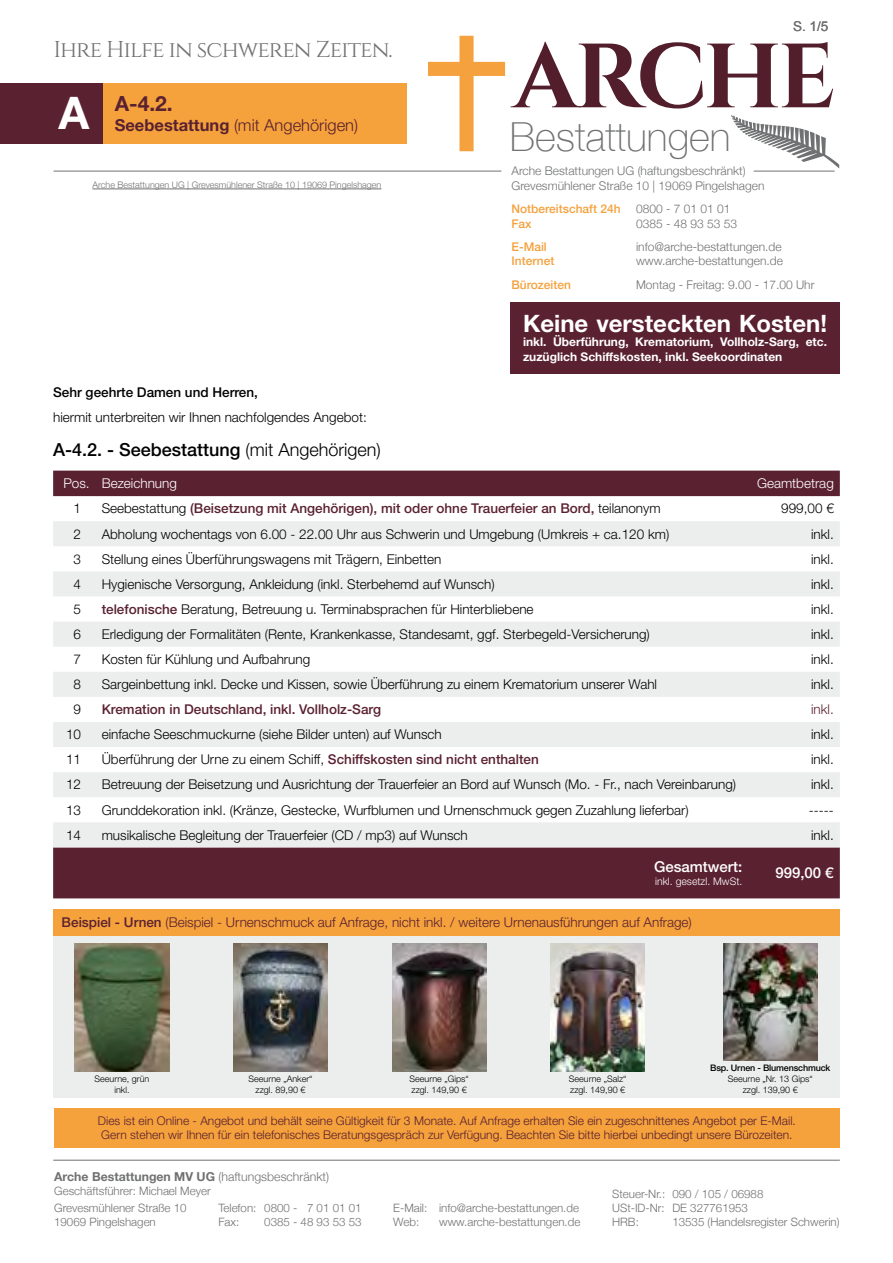
<style>
.page{position:relative;width:893px;height:1263px;background:#fff}
.page>*{position:absolute;margin:0;border:0;box-sizing:border-box;transform-origin:0 0}
.t1{font:700 91.05px "Cinzel";letter-spacing:-.04em;color:#521e2b}
.t2{font:700 45px "Helvetica Neue LT Std";color:#fff}
.t3{font:100 40.05px "Helvetica Neue";color:#707172}
.t4{font:700 24px "Helvetica Neue LT Std";color:#fff}
.t5{font:22.95px "Cinzel";letter-spacing:-.04em;color:#707172}
.t6{font:700 21px "Helvetica Neue LT Std";color:#5a2131}
.t7{font:500 18px "Helvetica Neue LT Std";color:#000}
.t8{font:300 16.5px "Helvetica Neue LT Std";color:#5a2131}
.t9{font:500 15px "Helvetica Neue LT Std";color:#fff}
.t10{font:300 13.5px "Helvetica Neue LT Std";color:#000}
.t11{font:500 13.5px "Helvetica Neue LT Std";color:#5a2131}
.t12{font:300 13.5px "Helvetica Neue LT Std";color:#5a2131}
.t13{font:500 13.5px "Helvetica Neue LT Std";color:#000}
.t14{font:300 13.5px "Helvetica Neue LT Std";color:#fff}
.t15{font:13.5px "Arial";color:#707073}
.t16{font:700 12.3px "Helvetica Neue";color:#707172}
.t17{font:300 12px/14.4px "Helvetica Neue LT Std";color:#5a2131}
.t18{font:300 12px/14.4px "Helvetica Neue";color:#707172}
.t19{font:700 12px/14.4px "Helvetica Neue LT Std";color:#fff}
.t20{font:500 12px "Helvetica Neue";color:#f5a13d}
.t21{font:300 11.55px/13.8px "Helvetica Neue";color:#707172}
.t22{font:300 10.5px "Helvetica Neue LT Std";color:#fff}
.t23{font:300 9px/10.8px "Helvetica Neue LT Std";color:#000;text-align:center}
.t24{font:300 9px "Helvetica Neue";color:#707172}
.t25{font:500 9px "Helvetica Neue LT Std";letter-spacing:-.02em;color:#000}
.s1{font-weight:700}
.s2{font-weight:300}
.s3{font-weight:300;color:#000}
.s4{font-weight:500;color:#5a2131}
.s5{font-weight:500}
</style>
<div class="page">
<svg style="left:428px;top:36px;width:77px;height:115px"></svg>
<svg style="left:731px;top:115px;width:108px;height:53px"></svg>
<hr style="left:54px;top:171px;width:447px;height:1px;background:#707172">
<hr style="left:754px;top:171px;width:81px;height:1px;background:#707172">
<hr style="left:92px;top:189px;width:289px;height:1px;background:#707172">
<svg style="left:53px;top:471px;width:787px;height:427px;fill:#5a2131"></svg>
<svg style="left:53px;top:521px;width:787px;height:326px;fill:#eceded"></svg>
<div style="left:53px;top:936px;width:787px;height:161px;background:#eceded"></div>
<img style="left:75px;top:943px;width:94px;height:129px">
<img style="left:551px;top:943px;width:94px;height:129px">
<img style="left:233px;top:943px;width:95px;height:129px">
<img style="left:723px;top:943px;width:94px;height:117px">
<img style="left:392px;top:943px;width:94px;height:129px">
<div style="left:53px;top:909px;width:787px;height:27px;background:#f5a13c"></div>
<hr style="left:53px;top:1160px;width:787px;height:1px;background:#707172">
<div style="left:102px;top:83px;width:304px;height:61px;background:#f5a13c"></div>
<div style="left:54px;top:1108px;width:786px;height:40px;background:#f5a13c"></div>
<div style="left:0;top:83px;width:102px;height:61px;background:#5a2131"></div>
<div style="left:510px;top:302px;width:330px;height:71px;background:#5a2131"></div>
<p class="t15" style="left:793px;top:18px;width:37px">S. 1/5</p>
<h3 class="t5" style="left:54px;top:36px;width:340px">Ihre Hilfe in schweren Zeiten.</h3>
<h1 class="t1" style="left:513px;top:21px;width:324px">ARCHE</h1>
<h3 class="t3" style="left:510px;top:106px;width:222px">Bestattungen</h3>
<p class="t18" style="left:511px;top:163px;width:254px">Arche Bestattungen UG (haftungsbeschränkt)<br>Grevesmühlener Straße 10 | 19069 Pingelshagen</p>
<p class="t20" style="left:511px;top:199px;width:111px">Notbereitschaft 24h</p>
<p class="t18" style="left:636px;top:201px;width:96px">0800 - 7 01 01 01</p>
<p class="t20" style="left:511px;top:214px;width:22px">Fax</p>
<p class="t18" style="left:636px;top:215px;width:103px">0385 - 48 93 53 53</p>
<p class="t20" style="left:511px;top:237px;width:37px">E-Mail</p>
<p class="t18" style="left:636px;top:239px;width:147px">info@arche-bestattungen.de</p>
<p class="t20" style="left:511px;top:251px;width:44px">Internet</p>
<p class="t18" style="left:636px;top:253px;width:148px">www.arche-bestattungen.de</p>
<p class="t20" style="left:511px;top:275px;width:61px">Bürozeiten</p>
<p class="t18" style="left:636px;top:276px;width:180px">Montag - Freitag: 9.00 - 17.00 Uhr</p>
<h3 class="t6" style="left:115px;top:90px;width:59px">A-4.2.</h3>
<p class="t8" style="left:115px;top:115px;width:245px"><span class="s1">Seebestattung</span> (mit Angehörigen)</p>
<h2 class="t2" style="left:58px;top:86px;width:32px">A</h2>
<p class="t24" style="left:92px;top:178px;width:290px">Arche Bestattungen UG | Grevesmühlener Straße 10 | 19069 Pingelshagen</p>
<h3 class="t4" style="left:523px;top:308px;width:306px">Keine versteckten Kosten!</h3>
<p class="t19" style="left:523px;top:334px;width:306px">inkl. Überführung, Krematorium, Vollholz-Sarg, etc. zuzüglich Schiffskosten, inkl. Seekoordinaten</p>
<p class="t13" style="left:53px;top:384px;width:206px">Sehr geehrte Damen und Herren,</p>
<p class="t10" style="left:53px;top:409px;width:315px">hiermit unterbreiten wir Ihnen nachfolgendes Angebot:</p>
<h3 class="t7" style="left:53px;top:439px;width:329px">A-4.2. - Seebestattung <span class="s2">(mit Angehörigen)</span></h3>
<p class="t14" style="left:63px;top:475px;width:115px">Pos. Bezeichnung</p>
<p class="t14" style="left:757px;top:475px;width:78px">Geamtbetrag</p>
<p class="t10" style="left:74px;top:500px;width:9px">1</p>
<p class="t11" style="left:102px;top:501px;width:560px"><span class="s3">Seebestattung</span> (Beisetzung mit Angehörigen), mit oder ohne Trauerfeier an Bord, <span class="s3">teilanonym</span></p>
<p class="t10" style="left:781px;top:500px;width:54px">999,00 €</p>
<p class="t10" style="left:74px;top:525px;width:9px">2</p>
<p class="t10" style="left:102px;top:525px;width:569px">Abholung wochentags von 6.00 - 22.00 Uhr aus Schwerin und Umgebung (Umkreis + ca.120 km)</p>
<p class="t10" style="left:811px;top:525px;width:24px">inkl.</p>
<p class="t10" style="left:74px;top:551px;width:9px">3</p>
<p class="t10" style="left:102px;top:551px;width:341px">Stellung eines Überführungswagens mit Trägern, Einbetten</p>
<p class="t10" style="left:811px;top:551px;width:24px">inkl.</p>
<p class="t10" style="left:74px;top:576px;width:9px">4</p>
<p class="t10" style="left:102px;top:576px;width:395px">Hygienische Versorgung, Ankleidung (inkl. Sterbehemd auf Wunsch)</p>
<p class="t10" style="left:811px;top:576px;width:24px">inkl.</p>
<p class="t10" style="left:74px;top:601px;width:9px">5</p>
<p class="t10" style="left:102px;top:601px;width:433px"><span class="s4">telefonische</span> Beratung, Betreuung u. Terminabsprachen für Hinterbliebene</p>
<p class="t10" style="left:811px;top:601px;width:24px">inkl.</p>
<p class="t10" style="left:74px;top:626px;width:9px">6</p>
<p class="t10" style="left:102px;top:626px;width:550px">Erledigung der Formalitäten (Rente, Krankenkasse, Standesamt, ggf. Sterbegeld-Versicherung)</p>
<p class="t10" style="left:811px;top:626px;width:24px">inkl.</p>
<p class="t10" style="left:74px;top:651px;width:9px">7</p>
<p class="t10" style="left:102px;top:651px;width:210px">Kosten für Kühlung und Aufbahrung</p>
<p class="t10" style="left:811px;top:651px;width:24px">inkl.</p>
<p class="t10" style="left:74px;top:676px;width:9px">8</p>
<p class="t10" style="left:102px;top:676px;width:557px">Sargeinbettung inkl. Decke und Kissen, sowie Überführung zu einem Krematorium unserer Wahl</p>
<p class="t10" style="left:811px;top:676px;width:24px">inkl.</p>
<p class="t10" style="left:74px;top:701px;width:9px">9</p>
<p class="t11" style="left:102px;top:701px;width:281px">Kremation in Deutschland, inkl. Vollholz-Sarg</p>
<p class="t12" style="left:811px;top:701px;width:24px">inkl.</p>
<p class="t10" style="left:66px;top:726px;width:17px">10</p>
<p class="t10" style="left:102px;top:726px;width:342px">einfache Seeschmuckurne (siehe Bilder unten) auf Wunsch</p>
<p class="t10" style="left:811px;top:726px;width:24px">inkl.</p>
<p class="t10" style="left:66px;top:751px;width:17px">11</p>
<p class="t10" style="left:102px;top:751px;width:439px">Überführung der Urne zu einem Schiff, <span class="s4">Schiffskosten sind nicht enthalten</span></p>
<p class="t10" style="left:811px;top:751px;width:24px">inkl.</p>
<p class="t10" style="left:66px;top:776px;width:17px">12</p>
<p class="t10" style="left:102px;top:776px;width:636px">Betreuung der Beisetzung und Ausrichtung der Trauerfeier an Bord auf Wunsch (Mo. - Fr., nach Vereinbarung)</p>
<p class="t10" style="left:811px;top:776px;width:24px">inkl.</p>
<p class="t10" style="left:66px;top:801px;width:17px">13</p>
<p class="t10" style="left:102px;top:801px;width:588px">Grunddekoration inkl. (Kränze, Gestecke, Wurfblumen und Urnenschmuck gegen Zuzahlung lieferbar)</p>
<p class="t10" style="left:809px;top:801px;width:26px">-----</p>
<p class="t10" style="left:66px;top:826px;width:17px">14</p>
<p class="t10" style="left:102px;top:826px;width:368px">musikalische Begleitung der Trauerfeier (CD / mp3) auf Wunsch</p>
<p class="t10" style="left:811px;top:826px;width:24px">inkl.</p>
<p class="t9" style="left:654px;top:858px;width:90px">Gesamtwert:</p>
<p class="t22" style="left:655px;top:874px;width:89px">inkl. gesetzl. MwSt.</p>
<p class="t9" style="left:775px;top:864px;width:60px">999,00 €</p>
<p class="t12" style="left:62px;top:914px;width:632px"><span class="s5">Beispiel - Urnen</span> (Beispiel - Urnenschmuck auf Anfrage, nicht inkl. / weitere Urnenausführungen auf Anfrage)</p>
<p class="t23" style="left:94px;top:1073px;width:56px">Seeurne, grün inkl.</p>
<p class="t23" style="left:569px;top:1073px;width:59px;text-align:left">Seeurne „Salz“ zzgl. 149,90 €</p>
<p class="t23" style="left:249px;top:1073px;width:66px">Seeurne „Anker“ zzgl. 89,90 €</p>
<p class="t23" style="left:409px;top:1073px;width:61px;text-align:left">Seeurne „Gips“ zzgl. 149,90 €</p>
<p class="t25" style="left:710px;top:1062px;width:122px">Bsp. Urnen - Blumenschmuck</p>
<p class="t23" style="left:728px;top:1073px;width:87px">Seeurne „Nr. 13 Gips“ zzgl. 139,90 €</p>
<p class="t17" style="left:98px;top:1113px;width:699px">Dies ist ein Online - Angebot und behält seine Gültigkeit für 3 Monate. Auf Anfrage erhalten Sie ein zugeschnittenes Angebot per E-Mail.<br>Gern stehen wir Ihnen für ein telefonisches Beratungsgespräch zur Verfügung. Beachten Sie bitte hierbei unbedingt unsere Bürozeiten.</p>
<p class="t16" style="left:54px;top:1167px;width:276px">Arche Bestattungen MV UG <span class="s2">(haftungsbeschränkt)</span></p>
<p class="t21" style="left:54px;top:1183px;width:158px">Geschäftsführer: Michael Meyer</p>
<p class="t21" style="left:218px;top:1200px;width:145px">Telefon: 0800 - 7 01 01 01<br>Fax:</p>
<p class="t21" style="left:54px;top:1200px;width:134px">Grevesmühlener Straße 10<br>19069 Pingelshagen</p>
<p class="t21" style="left:264px;top:1214px;width:99px">0385 - 48 93 53 53</p>
<p class="t21" style="left:393px;top:1200px;width:187px">E-Mail: info@arche-bestattungen.de<br>Web:</p>
<p class="t21" style="left:439px;top:1214px;width:143px">www.arche-bestattungen.de</p>
<p class="t21" style="left:612px;top:1186px;width:153px">Steuer-Nr.: 090 / 105 / 06988<br>USt-ID-Nr: DE 327761953<br>HRB:</p>
<p class="t21" style="left:672px;top:1214px;width:169px">13535 (Handelsregister Schwerin)</p>
</div>
